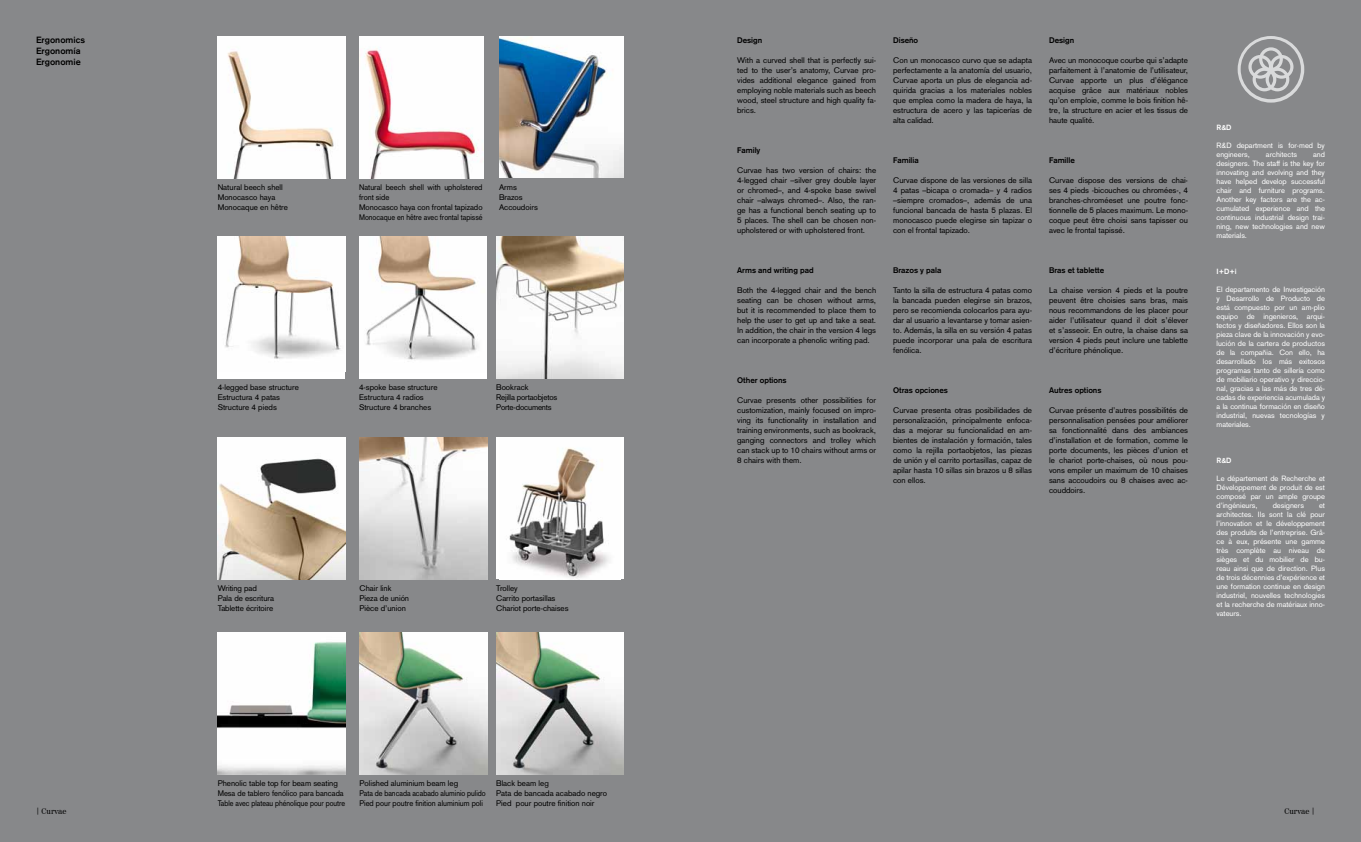
<style>
.page{position:relative;width:1361px;height:842px;background:#87888a}
.page>*{position:absolute;margin:0;border:0;box-sizing:border-box;transform-origin:0 0}
.t1{font:500 9px/11px "Akzidenz Grotesk BQ";color:#000}
.t2{font:8px/10px "Akzidenz Grotesk";color:#000;text-align:justify}
.t3{font:700 8px "Akzidenz Grotesk";color:#000}
.t4{font:8px/10px "Akzidenz Grotesk";color:#000;scale:.95 1}
.t5{font:8px/10px "Akzidenz Grotesk";letter-spacing:-.02em;color:#000}
.t6{font:8px "Century 725 BT";color:#000}
.t7{font:7.5px/9px "Akzidenz Grotesk";color:#fff;text-align:justify}
.t8{font:500 7.5px "Akzidenz Grotesk BQ";color:#fff}
.s1{font-size:7px}
</style>
<div class="page">
<img style="left:359px;top:633px;width:128px;height:142px">
<img style="left:496px;top:633px;width:128px;height:142px">
<img style="left:496px;top:237px;width:128px;height:142px">
<img style="left:218px;top:37px;width:127px;height:142px">
<img style="left:359px;top:37px;width:125px;height:142px">
<div style="left:218px;top:237px;width:127px;height:142px;background:#fff"></div>
<img style="left:225px;top:237px;width:116px;height:122px">
<div style="left:359px;top:237px;width:128px;height:142px;background:#fff"></div>
<img style="left:366px;top:237px;width:113px;height:123px">
<img style="left:218px;top:437px;width:127px;height:142px">
<img style="left:359px;top:437px;width:128px;height:142px">
<div style="left:496px;top:437px;width:128px;height:142px;background:#fff"></div>
<img style="left:509px;top:448px;width:100px;height:131px">
<img style="left:218px;top:633px;width:127px;height:142px">
<img style="left:499px;top:36px;width:125px;height:142px">
<svg style="left:1237px;top:36px;width:67px;height:67px"></svg>
<p class="t1" style="left:36px;top:34px;width:51px">Ergonomics<br>Ergonomía<br>Ergonomie</p>
<p class="t2" style="left:218px;top:183px;width:72px;text-align:left">Natural beech shell<br>Monocasco haya<br>Monocaque en hêtre</p>
<p class="t4" style="left:359px;top:183px;width:131px">Natural beech shell with upholstered front side<br>Monocasco haya con frontal tapizado<br>Monocaque en hêtre avec frontal tapissé</p>
<p class="t2" style="left:499px;top:183px;width:40px;text-align:left">Arms<br>Brazos<br>Accoudoirs</p>
<p class="t2" style="left:218px;top:383px;width:83px;text-align:left">4-legged base structure<br>Estructura 4 patas<br>Structure 4 pieds</p>
<p class="t2" style="left:359px;top:383px;width:80px;text-align:left">4-spoke base structure<br>Estructura 4 radios<br>Structure 4 branches</p>
<p class="t5" style="left:496px;top:383px;width:63px">Bookrack<br>Rejilla portaobjetos<br>Porte-documents</p>
<p class="t2" style="left:218px;top:583px;width:58px;text-align:left">Writing pad<br>Pala de escritura<br>Tablette écritoire</p>
<p class="t2" style="left:359px;top:583px;width:51px;text-align:left">Chair link<br>Pieza de unión<br>Pièce d’union</p>
<p class="t2" style="left:496px;top:583px;width:74px;text-align:left">Trolley<br>Carrito portasillas<br>Chariot porte-chaises</p>
<p class="t3" style="left:737px;top:36px;width:27px">Design</p>
<p class="t2" style="left:737px;top:55px;width:140px">With a curved shell that is perfectly sui&shy;ted to the user’s anatomy, Curvae pro&shy;vides additional elegance gained from employing noble materials such as beech wood, steel structure and high quality fa&shy;brics.</p>
<p class="t3" style="left:737px;top:146px;width:25px">Family</p>
<p class="t2" style="left:737px;top:165px;width:140px">Curvae has two version of chairs: the 4-legged chair –silver grey double layer or chromed–, and 4-spoke base swivel chair –always chromed–. Also, the ran&shy;ge has a functional bench seating up to 5 places. The shell can be chosen non&shy;upholstered or with upholstered front.</p>
<p class="t3" style="left:737px;top:266px;width:78px">Arms and writing pad</p>
<p class="t2" style="left:737px;top:285px;width:140px">Both the 4-legged chair and the bench seating can be chosen without arms, but it is recommended to place them to help the user to get up and take a seat.<br>In addition, the chair in the version 4 legs can incorporate a phenolic writing pad.</p>
<p class="t3" style="left:737px;top:376px;width:51px">Other options</p>
<p class="t2" style="left:737px;top:395px;width:140px">Curvae presents other possibilities for customization, mainly focused on impro&shy;ving its functionality in installation and training environments, such as bookrack, ganging connectors and trolley which can stack up to 10 chairs without arms or 8 chairs with them.</p>
<p class="t3" style="left:893px;top:36px;width:27px">Diseño</p>
<p class="t2" style="left:893px;top:55px;width:140px">Con un monocasco curvo que se adapta perfectamente a la anatomía del usuario, Curvae aporta un plus de elegancia ad&shy;quirida gracias a los materiales nobles que emplea como la madera de haya, la estructura de acero y las tapicerías de alta calidad.</p>
<p class="t3" style="left:893px;top:156px;width:27px">Familia</p>
<p class="t2" style="left:893px;top:175px;width:140px">Curvae dispone de las versiones de silla 4 patas –bicapa o cromada– y 4 radios –siempre cromados–, además de una funcional bancada de hasta 5 plazas. El monocasco puede elegirse sin tapizar o con el frontal tapizado.</p>
<p class="t3" style="left:893px;top:266px;width:50px">Brazos y pala</p>
<p class="t2" style="left:893px;top:285px;width:140px">Tanto la silla de estructura 4 patas como la bancada pueden elegirse sin brazos, pero se recomienda colocarlos para ayu&shy;dar al usuario a levantarse y tomar asien&shy;to. Además, la silla en su versión 4 patas puede incorporar una pala de escritura fenólica.</p>
<p class="t3" style="left:893px;top:386px;width:56px">Otras opciones</p>
<p class="t2" style="left:893px;top:405px;width:140px">Curvae presenta otras posibilidades de personalización, principalmente enfoca&shy;das a mejorar su funcionalidad en am&shy;bientes de instalación y formación, tales como la rejilla portaobjetos, las piezas de unión y el carrito portasillas, capaz de apilar hasta 10 sillas sin brazos u 8 sillas con ellos.</p>
<p class="t3" style="left:1049px;top:36px;width:27px">Design</p>
<p class="t2" style="left:1049px;top:55px;width:140px">Avec un monocoque courbe qui s’adapte parfaitement à l’anatomie de l’utilisateur, Curvae apporte un plus d’élégance acquise grâce aux matériaux nobles qu’on emploie, comme le bois finition hê&shy;tre, la structure en acier et les tissus de haute qualité.</p>
<p class="t3" style="left:1049px;top:156px;width:27px">Famille</p>
<p class="t2" style="left:1049px;top:175px;width:140px">Curvae dispose des versions de chai&shy;ses 4 pieds -bicouches ou chromées-, 4 branches-chroméeset une poutre fonc&shy;tionnelle de 5 places maximum. Le mono&shy;coque peut être choisi sans tapisser ou avec le frontal tapissé.</p>
<p class="t3" style="left:1049px;top:266px;width:57px">Bras et tablette</p>
<p class="t2" style="left:1049px;top:285px;width:140px">La chaise version 4 pieds et la poutre peuvent être choisies sans bras, mais nous recommandons de les placer pour aider l’utilisateur quand il doit s’élever et s’asseoir. En outre, la chaise dans sa version 4 pieds peut inclure une tablette d’écriture phénolique.</p>
<p class="t3" style="left:1049px;top:386px;width:54px">Autres options</p>
<p class="t2" style="left:1049px;top:405px;width:140px">Curvae présente d’autres possibilités de personnalisation pensées pour améliorer sa fonctionnalité dans des ambiances d’installation et de formation, comme le porte documents, les pièces d’union et le chariot porte-chaises, où nous pou&shy;vons empiler un maximum de 10 chaises sans accoudoirs ou 8 chaises avec ac&shy;couddoirs.</p>
<p class="t8" style="left:1216px;top:123px;width:16px">R&amp;D</p>
<p class="t7" style="left:1216px;top:141px;width:110px">R&amp;D department is for-med by engineers,</p>
<p class="t7" style="left:1216px;top:150px;width:110px;text-indent:97px">and designers. The staff is the key for innovating and evolving and they have helped develop successful chair and furniture programs.<br>Another key factors are the ac&shy;cumulated experience and the continuous industrial design trai&shy;ning, new technologies and new materials.</p>
<p class="t8" style="left:1216px;top:267px;width:22px">i+D+i</p>
<p class="t7" style="left:1216px;top:285px;width:110px">El departamento de Investigación y Desarrollo de Producto de está compuesto por un am-plio equipo de ingenieros, arqui&shy;tectos y diseñadores. Ellos son la pieza clave de la innovación y evo&shy;lución de la cartera de productos de la compañia. Con ello, ha desarrollado los más exitosos programas tanto de sillería como de mobiliario operativo y direccio&shy;nal, gracias a las más de tres dé&shy;cadas de experiencia acumulada y a la continua formación en diseño industrial, nuevas tecnologías y materiales.</p>
<p class="t8" style="left:1216px;top:456px;width:16px">R&amp;D</p>
<p class="t7" style="left:1216px;top:474px;width:110px">Le département de Recherche et Développement de produit de est composé par un ample groupe d’ingénieurs,</p>
<p class="t7" style="left:1266px;top:150px;width:33px">architects</p>
<p class="t7" style="left:1272px;top:501px;width:33px">designers</p>
<p class="t7" style="left:1216px;top:501px;width:110px;text-indent:102px">et architectes. Ils sont la clé pour l’innovation et le développement des produits de l’entreprise. Grâ&shy;ce à eux, présente une gamme très complète au niveau de sièges et du mobilier de bu&shy;reau ainsi que de direction. Plus de trois décennies d’expérience et une formation continue en design industriel, nouvelles technologies et la recherche de matériaux inno&shy;vateurs.</p>
<p class="t2" style="left:218px;top:779px;width:129px;text-align:left">Phenolic table top for beam seating<br>Mesa de tablero fenólico para bancada<br>Table avec plateau phénolique pour poutre</p>
<p class="t2" style="left:359px;top:779px;width:128px;text-align:left">Polished aluminium beam leg<br>Pata de bancada acabado aluminio pulido<br>Pied pour poutre finition aluminium poli</p>
<p class="t2" style="left:496px;top:779px;width:112px;text-align:left">Black beam leg<br>Pata de bancada acabado negro<br>Pied pour poutre finition noir</p>
<p class="t6" style="left:36px;top:806px;width:32px"><span class="s1">|</span> Curvae</p>
<p class="t6" style="left:1284px;top:806px;width:32px">Curvae <span class="s1">|</span></p>
</div>
